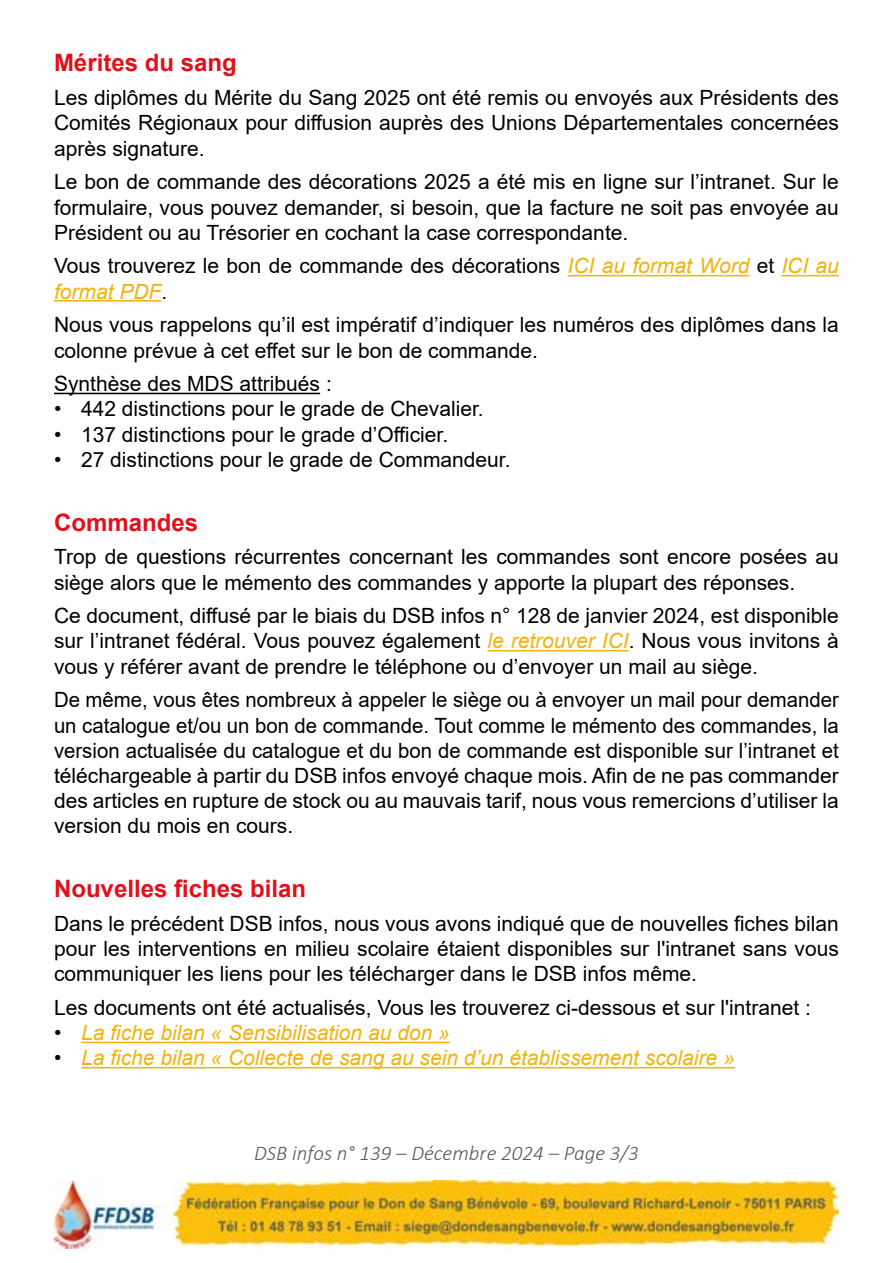
<style>
.page{position:relative;width:893px;height:1263px;background:#fff}
.page>*{position:absolute;margin:0;border:0;box-sizing:border-box;transform-origin:0 0}
.t1{font:700 24px "Arial";color:#e2101b}
.t2{font:21px/25.2px "Arial";color:#000;text-align:justify}
.t3{font:italic 21px "Arial";color:#f2b30e}
.t4{font:italic 300 21px "Calibri";color:#565d53}
.s1{font-style:italic;color:#f2b30e}
.s2{font-style:normal;color:#000}
</style>
<div class="page">
<img style="left:54px;top:1181px;width:785px;height:67px">
<hr style="left:568px;top:275px;width:181px;height:1px;background:#f2b30e">
<hr style="left:781px;top:275px;width:58px;height:1px;background:#f2b30e">
<hr style="left:54px;top:300px;width:107px;height:2px;background:#f2b30e">
<hr style="left:54px;top:393px;width:266px;height:1px;background:#000">
<hr style="left:487px;top:650px;width:142px;height:1px;background:#f2b30e">
<hr style="left:81px;top:1042px;width:369px;height:1px;background:#f2b30e">
<hr style="left:81px;top:1067px;width:654px;height:1px;background:#f2b30e">
<p class="t1" style="left:54px;top:46px;width:184px">Mérites du sang</p>
<p class="t2" style="left:54px;top:85px;width:786px">Les diplômes du Mérite du Sang 2025 ont été remis ou envoyés aux Présidents des Comités Régionaux pour diffusion auprès des Unions Départementales concernées après signature.</p>
<p class="t2" style="left:54px;top:169px;width:786px">Le bon de commande des décorations 2025 a été mis en ligne sur l’intranet. Sur le formulaire, vous pouvez demander, si besoin, que la facture ne soit pas envoyée au Président ou au Trésorier en cochant la case correspondante.</p>
<p class="t2" style="left:54px;top:253px;width:786px">Vous trouverez le bon de commande des décorations <span class="s1">ICI au format Word</span> et <span class="s1">ICI au format PDF</span>.</p>
<p class="t2" style="left:54px;top:312px;width:786px">Nous vous rappelons qu’il est impératif d’indiquer les numéros des diplômes dans la colonne prévue à cet effet sur le bon de commande.</p>
<p class="t2" style="left:54px;top:371px;width:279px">Synthèse des MDS attribués :</p>
<p class="t2" style="left:54px;top:396px;width:431px">• 442 distinctions pour le grade de Chevalier.</p>
<p class="t2" style="left:54px;top:421px;width:396px">• 137 distinctions pour le grade d’Officier.</p>
<p class="t2" style="left:54px;top:447px;width:458px">• 27 distinctions pour le grade de Commandeur.</p>
<p class="t1" style="left:54px;top:505px;width:146px">Commandes</p>
<p class="t2" style="left:54px;top:544px;width:786px">Trop de questions récurrentes concernant les commandes sont encore posées au siège alors que le mémento des commandes y apporte la plupart des réponses.</p>
<p class="t2" style="left:54px;top:603px;width:786px">Ce document, diffusé par le biais du DSB infos n° 128 de janvier 2024, est disponible sur l’intranet fédéral. Vous pouvez également <span class="s1">le retrouver ICI</span>. Nous vous invitons à vous y référer avant de prendre le téléphone ou d’envoyer un mail au siège.</p>
<p class="t2" style="left:54px;top:687px;width:786px">De même, vous êtes nombreux à appeler le siège ou à envoyer un mail pour demander un catalogue et/ou un bon de commande. Tout comme le mémento des commandes, la version actualisée du catalogue et du bon de commande est disponible sur l’intranet et téléchargeable à partir du DSB infos envoyé chaque mois. Afin de ne pas commander des articles en rupture de stock ou au mauvais tarif, nous vous remercions d’utiliser la version du mois en cours.</p>
<p class="t1" style="left:54px;top:872px;width:254px">Nouvelles fiches bilan</p>
<p class="t2" style="left:54px;top:911px;width:786px">Dans le précédent DSB infos, nous vous avons indiqué que de nouvelles fiches bilan pour les interventions en milieu scolaire étaient disponibles sur l'intranet sans vous communiquer les liens pour les télécharger dans le DSB infos même.</p>
<p class="t2" style="left:54px;top:995px;width:758px">Les documents ont été actualisés, Vous les trouverez ci-dessous et sur l'intranet :</p>
<p class="t3" style="left:54px;top:1019px;width:397px"><span class="s2">•</span> La fiche bilan « Sensibilisation au don »</p>
<p class="t3" style="left:54px;top:1044px;width:682px"><span class="s2">•</span> La fiche bilan « Collecte de sang au sein d’un établissement scolaire »</p>
<p class="t4" style="left:254px;top:1139px;width:386px">DSB infos n° 139 – Décembre 2024 – Page 3/3</p>
</div>
